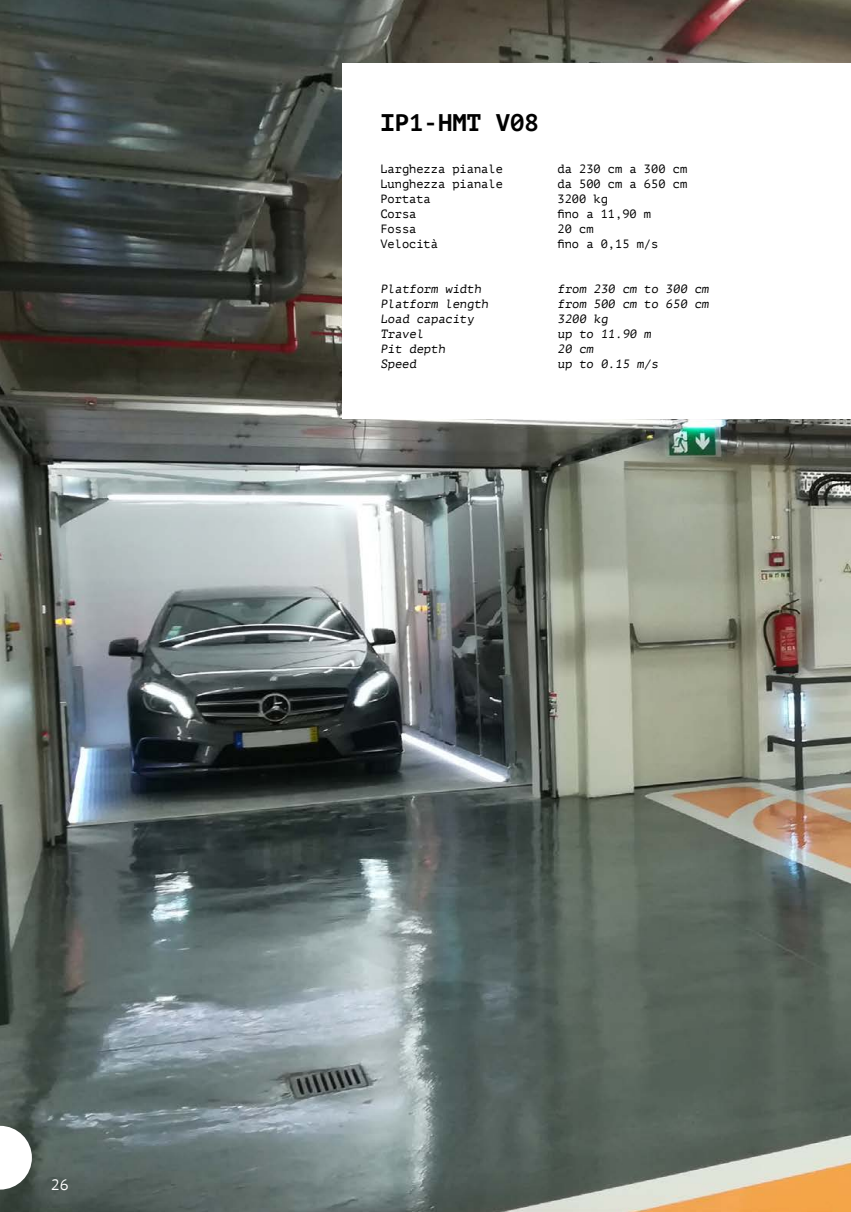
<style>
.page{position:relative;width:851px;height:1212px;background:#fff}
.page>*{position:absolute;margin:0;border:0;box-sizing:border-box;transform-origin:0 0}
.t1{font:700 24px "PT Mono";color:#000}
.t2{font:15px "PT Mono";color:#fff}
.t3{font:12px "PT Mono";color:#000}
</style>
<div class="page">
<img style="left:0;top:0;width:850px;height:1212px">
<div style="left:342px;top:64px;width:508px;height:355px;background:#fff"></div>
<svg style="left:0;top:1126px;width:32px;height:63px"></svg>
<h1 class="t1" style="left:380px;top:110px;width:160px">IP1-HMT V08</h1>
<p class="t3" style="left:380px;top:162px;width:124px">Larghezza pianale</p>
<p class="t3" style="left:557px;top:162px;width:131px">da 230 cm a 300 cm</p>
<p class="t3" style="left:380px;top:177px;width:124px">Lunghezza pianale</p>
<p class="t3" style="left:557px;top:177px;width:131px">da 500 cm a 650 cm</p>
<p class="t3" style="left:380px;top:192px;width:52px">Portata</p>
<p class="t3" style="left:557px;top:192px;width:52px">3200 kg</p>
<p class="t3" style="left:380px;top:207px;width:37px">Corsa</p>
<p class="t3" style="left:557px;top:207px;width:95px">fino a 11,90 m</p>
<p class="t3" style="left:380px;top:222px;width:37px">Fossa</p>
<p class="t3" style="left:557px;top:222px;width:37px">20 cm</p>
<p class="t3" style="left:380px;top:237px;width:59px">Velocità</p>
<p class="t3" style="left:557px;top:237px;width:102px">fino a 0,15 m/s</p>
<p class="t3" style="left:380px;top:282px;width:104px">Platform width</p>
<p class="t3" style="left:557px;top:282px;width:154px">from 230 cm to 300 cm</p>
<p class="t3" style="left:380px;top:297px;width:111px">Platform length</p>
<p class="t3" style="left:557px;top:297px;width:154px">from 500 cm to 650 cm</p>
<p class="t3" style="left:380px;top:312px;width:97px">Load capacity</p>
<p class="t3" style="left:557px;top:312px;width:54px">3200 kg</p>
<p class="t3" style="left:380px;top:327px;width:46px">Travel</p>
<p class="t3" style="left:557px;top:327px;width:97px">up to 11.90 m</p>
<p class="t3" style="left:380px;top:342px;width:68px">Pit depth</p>
<p class="t3" style="left:557px;top:342px;width:39px">20 cm</p>
<p class="t3" style="left:380px;top:357px;width:39px">Speed</p>
<p class="t3" style="left:557px;top:357px;width:104px">up to 0.15 m/s</p>
<p class="t2" style="left:51px;top:1176px;width:19px">26</p>
</div>
